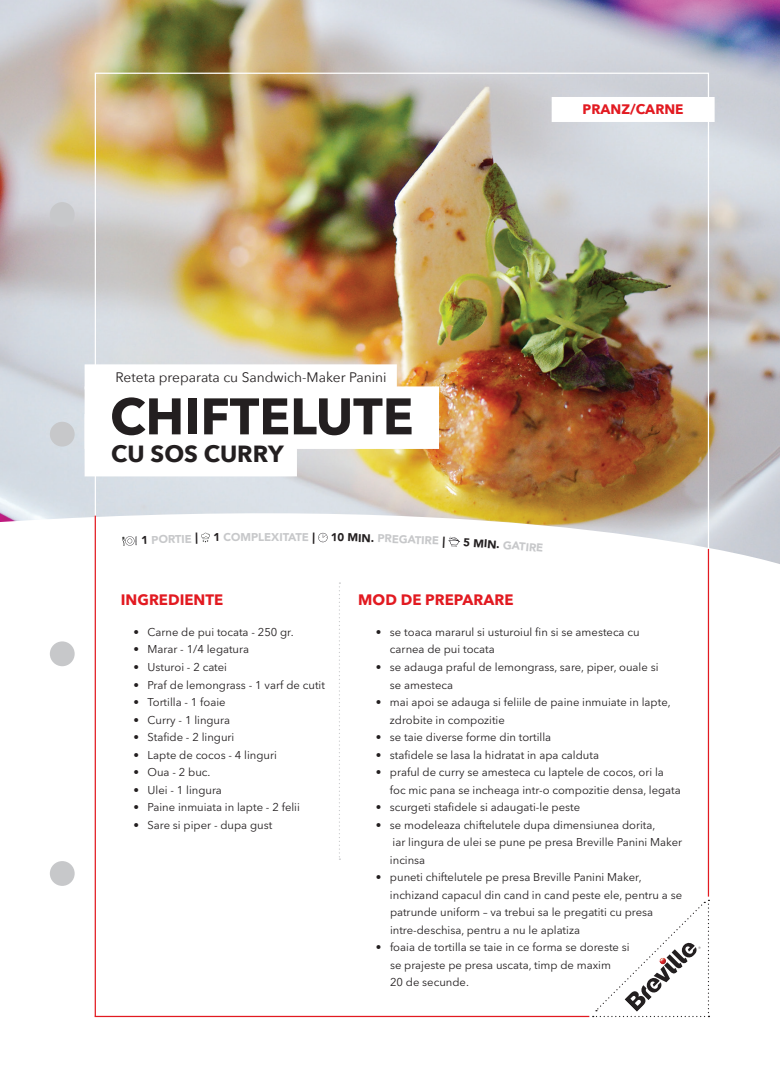
<style>
.page{position:relative;width:780px;height:1088px;background:#fff}
.page>*{position:absolute;margin:0;border:0;box-sizing:border-box;transform-origin:0 0}
.t1{font:700 50.88px "Avenir Next";color:#231f20}
.t2{font:700 23.38px "Avenir Next";color:#231f20}
.t3{font:700 15px "Avenir Next LT Pro";color:#e21a21}
.t4{font:13.75px "Avenir Next";color:#231f20}
.t5{font:700 13.75px "Avenir Next";color:#e21a21}
.t6{font:11.25px/17.5px "Avenir Next LT Pro";color:#231f20}
.t7{font:900 11.25px "Avenir";letter-spacing:-.005em;color:#c7c8ca}
.t8{font:900 11.25px "Avenir";color:#231f20}
.s1{color:#231f20}
.s2{color:#c7c8ca}
</style>
<div class="page">
<img style="left:0;top:0;width:780px;height:564px">
<img style="left:94px;top:72px;width:615px;height:478px">
<hr style="left:95px;top:516px;width:1px;height:500px;background:#e21a21">
<hr style="left:95px;top:1016px;width:494px;height:1px;background:#e21a21">
<hr style="left:707px;top:549px;width:2px;height:347px;background:#e21a21">
<svg style="left:448px;top:536px;width:12px;height:11px"></svg>
<svg style="left:339px;top:582px;width:1px;height:278px"></svg>
<div style="left:50px;top:202px;width:25px;height:25px;background:#c7c8ca;border-radius:50%"></div>
<div style="left:50px;top:422px;width:25px;height:24px;background:#c7c8ca;border-radius:50%"></div>
<div style="left:50px;top:641px;width:25px;height:25px;background:#c7c8ca;border-radius:50%"></div>
<div style="left:50px;top:861px;width:25px;height:25px;background:#c7c8ca;border-radius:50%"></div>
<div style="left:85px;top:364px;width:312px;height:25px;background:#fff"></div>
<div style="left:85px;top:386px;width:354px;height:63px;background:#fff"></div>
<div style="left:85px;top:414px;width:212px;height:62px;background:#fff"></div>
<div style="left:551px;top:97px;width:163px;height:25px;background:#fff"></div>
<svg style="left:592px;top:900px;width:117px;height:117px"></svg>
<svg style="left:122px;top:535px;width:46px;height:11px"></svg>
<svg style="left:201px;top:532px;width:39px;height:10px"></svg>
<svg style="left:303px;top:532px;width:24px;height:12px"></svg>
<p class="t5" style="left:582px;top:98px;width:102px">PRANZ/CARNE</p>
<p class="t4" style="left:115px;top:365px;width:272px">Reteta preparata cu Sandwich-Maker Panini</p>
<h1 class="t1" style="left:110px;top:372px;width:305px">CHIFTELUTE</h1>
<h2 class="t2" style="left:111px;top:433px;width:174px">CU SOS CURRY</h2>
<p class="t7" style="left:168px;top:529px;width:31px;rotate:-1deg">RTIE <span class="s1">|</span></p>
<p class="t7" style="left:240px;top:527px;width:63px">MPLEXITAT</p>
<p class="t8" style="left:331px;top:527px;width:32px;rotate:1deg">10 MI</p>
<p class="t7" style="left:362px;top:528px;width:61px;rotate:2deg"><span class="s1">N.</span> PREGAT</p>
<p class="t7" style="left:422px;top:530px;width:25px;rotate:3deg">IRE <span class="s1">|</span></p>
<p class="t8" style="left:464px;top:532px;width:50px;rotate:4deg">5 MIN. <span class="s2">G</span></p>
<p class="t7" style="left:513px;top:536px;width:33px;rotate:5deg">ATIRE</p>
<h3 class="t3" style="left:121px;top:591px;width:104px">INGREDIENTE</h3>
<p class="t6" style="left:133px;top:623px;width:162px">• Carne de pui tocata - 250 gr.</p>
<p class="t6" style="left:133px;top:641px;width:117px">• Marar - 1/4 legatura</p>
<p class="t6" style="left:133px;top:658px;width:95px">• Usturoi - 2 catei</p>
<p class="t6" style="left:133px;top:676px;width:193px">• Praf de lemongrass - 1 varf de cutit</p>
<p class="t6" style="left:133px;top:693px;width:94px">• Tortilla - 1 foaie</p>
<p class="t6" style="left:133px;top:711px;width:98px">• Curry - 1 lingura</p>
<p class="t6" style="left:133px;top:728px;width:103px">• Stafide - 2 linguri</p>
<p class="t6" style="left:133px;top:746px;width:145px">• Lapte de cocos - 4 linguri</p>
<p class="t6" style="left:133px;top:763px;width:79px">• Oua - 2 buc.</p>
<p class="t6" style="left:133px;top:781px;width:90px">• Ulei - 1 lingura</p>
<p class="t6" style="left:133px;top:798px;width:168px">• Paine inmuiata in lapte - 2 felii</p>
<p class="t6" style="left:133px;top:816px;width:140px">• Sare si piper - dupa gust</p>
<h3 class="t3" style="left:358px;top:591px;width:157px">MOD DE PREPARARE</h3>
<p class="t6" style="left:390px;top:623px;width:251px;text-indent:-14px">• se toaca mararul si usturoiul fin si se amesteca cu carnea de pui tocata</p>
<p class="t6" style="left:390px;top:658px;width:270px;text-indent:-14px">• se adauga praful de lemongrass, sare, piper, ouale si se amesteca</p>
<p class="t6" style="left:390px;top:693px;width:282px;text-indent:-14px">• mai apoi se adauga si feliile de paine inmuiate in lapte, zdrobite in compozitie</p>
<p class="t6" style="left:376px;top:728px;width:177px">• se taie diverse forme din tortilla</p>
<p class="t6" style="left:376px;top:746px;width:225px">• stafidele se lasa la hidratat in apa calduta</p>
<p class="t6" style="left:390px;top:763px;width:292px;text-indent:-14px">• praful de curry se amesteca cu laptele de cocos, ori la foc mic pana se incheaga intr-o compozitie densa, legata</p>
<p class="t6" style="left:376px;top:798px;width:206px">• scurgeti stafidele si adaugati-le peste</p>
<p class="t6" style="left:390px;top:816px;width:294px;text-indent:-14px">• se modeleaza chiftelutele dupa dimensiunea dorita,<br>iar lingura de ulei se pune pe presa Breville Panini Maker incinsa</p>
<p class="t6" style="left:390px;top:868px;width:294px;text-indent:-14px">• puneti chiftelutele pe presa Breville Panini Maker, inchizand capacul din cand in cand peste ele, pentru a se patrunde uniform – va trebui sa le pregatiti cu presa intre-deschisa, pentru a nu le aplatiza</p>
<p class="t6" style="left:390px;top:938px;width:241px;text-indent:-14px">• foaia de tortilla se taie in ce forma se doreste si se prajeste pe presa uscata, timp de maxim<br>20 de secunde.</p>
</div>
